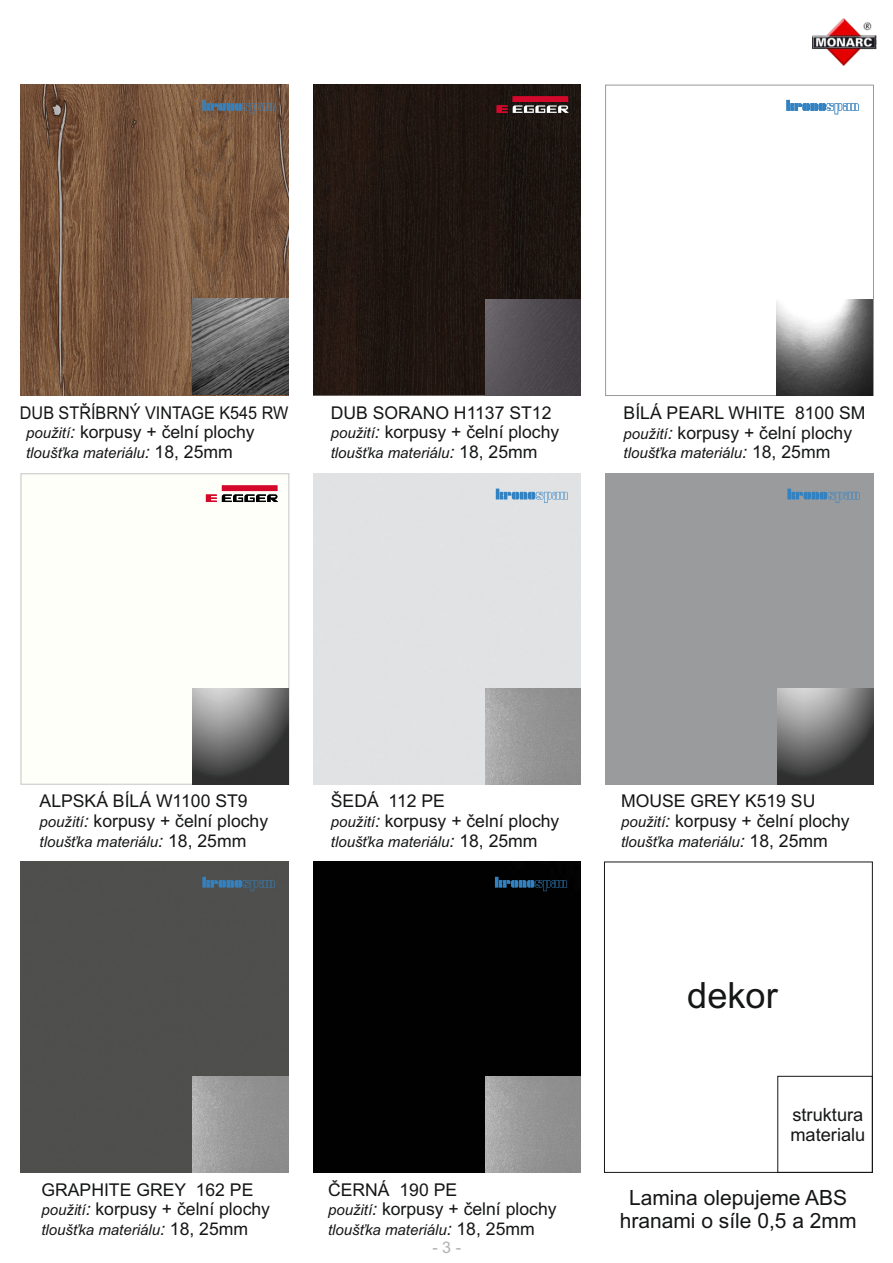
<style>
.page{position:relative;width:893px;height:1263px;background:#fff}
.page>*{position:absolute;margin:0;border:0;box-sizing:border-box;transform-origin:0 0}
.t1{font:36.15px "Arial";color:#151616}
.t2{font:21px/23.4px "Arial";color:#151616;text-align:center}
.t3{font:18.3px/20.4px "Arial";color:#151616}
.t4{font:17.55px/19.6px "Arial";color:#151616}
.t5{font:17.55px/19.6px "Arial";color:#151616;scale:.92 1}
.t6{font:16.05px "Arial";color:#afb0b0}
.t7{font:italic 15px "Arial";color:#151616}
.s1{font-style:italic;font-size:15px}
.s2{font-style:italic}
.s3{font-size:17.55px}
.s4{font-style:normal;font-size:17.55px}
</style>
<div class="page">
<div style="left:21px;top:473px;width:268px;height:312px;border:1px solid #c5c5c5"></div>
<div style="left:313px;top:862px;width:268px;height:310px;background:#010101"></div>
<div style="left:21px;top:862px;width:267px;height:310px;background:#4e4e4c"></div>
<img style="left:485px;top:1077px;width:96px;height:95px">
<img style="left:193px;top:1077px;width:95px;height:95px">
<svg style="left:202px;top:877px;width:73px;height:14px"></svg>
<svg style="left:496px;top:489px;width:72px;height:14px"></svg>
<svg style="left:495px;top:877px;width:72px;height:14px"></svg>
<img style="left:812px;top:19px;width:64px;height:46px">
<div style="left:604px;top:861px;width:269px;height:312px;border:1px solid #151616"></div>
<div style="left:777px;top:1076px;width:96px;height:97px;border:1px solid #151616"></div>
<img style="left:313px;top:85px;width:268px;height:310px">
<img style="left:485px;top:299px;width:96px;height:96px">
<svg style="left:495px;top:96px;width:74px;height:18px"></svg>
<img style="left:21px;top:85px;width:267px;height:310px">
<div style="left:606px;top:474px;width:267px;height:310px;background:#9a9b9d"></div>
<div style="left:605px;top:85px;width:269px;height:311px;border:1px solid #999"></div>
<img style="left:777px;top:300px;width:95px;height:95px">
<img style="left:193px;top:688px;width:95px;height:96px">
<img style="left:485px;top:688px;width:96px;height:96px">
<svg style="left:787px;top:489px;width:73px;height:14px"></svg>
<svg style="left:206px;top:485px;width:72px;height:17px"></svg>
<svg style="left:786px;top:100px;width:72px;height:14px"></svg>
<svg style="left:202px;top:99px;width:73px;height:15px"></svg>
<img style="left:778px;top:688px;width:95px;height:96px">
<p class="t5" style="left:26px;top:404px;width:287px;text-indent:-6px">DUB STŘÍBRNÝ VINTAGE K545 RW <span class="s1">použití</span><span class="s2">:</span> korpusy + čelní plochy</p>
<p class="t7" style="left:26px;top:447px;width:208px">tloušťka materiálu<span class="s3">:</span> <span class="s4">18, 25mm</span></p>
<p class="t4" style="left:331px;top:404px;width:230px">DUB SORANO H1137 ST12 <span class="s1">použití</span><span class="s2">:</span> korpusy + čelní plochy</p>
<p class="t7" style="left:331px;top:447px;width:208px">tloušťka materiálu<span class="s3">:</span> <span class="s4">18, 25mm</span></p>
<p class="t4" style="left:624px;top:405px;width:243px">BÍLÁ PEARL WHITE 8100 SM <span class="s1">použití</span><span class="s2">:</span> korpusy + čelní plochy</p>
<p class="t7" style="left:624px;top:447px;width:208px">tloušťka materiálu<span class="s3">:</span> <span class="s4">18, 25mm</span></p>
<p class="t4" style="left:40px;top:793px;width:230px">ALPSKÁ BÍLÁ W1100 ST9 <span class="s1">použití</span><span class="s2">:</span> korpusy + čelní plochy</p>
<p class="t7" style="left:40px;top:836px;width:208px">tloušťka materiálu<span class="s3">:</span> <span class="s4">18, 25mm</span></p>
<p class="t4" style="left:331px;top:793px;width:230px">ŠEDÁ 112 PE<br><span class="s1">použití</span><span class="s2">:</span> korpusy + čelní plochy</p>
<p class="t7" style="left:331px;top:836px;width:208px">tloušťka materiálu<span class="s3">:</span> <span class="s4">18, 25mm</span></p>
<p class="t4" style="left:41px;top:1181px;width:230px">GRAPHITE GREY 162 PE <span class="s1">použití</span><span class="s2">:</span> korpusy + čelní plochy</p>
<p class="t7" style="left:41px;top:1224px;width:208px">tloušťka materiálu<span class="s3">:</span> <span class="s4">18, 25mm</span></p>
<p class="t4" style="left:328px;top:1181px;width:230px">ČERNÁ 190 PE<br><span class="s1">použití</span><span class="s2">:</span> korpusy + čelní plochy</p>
<p class="t7" style="left:328px;top:1224px;width:208px">tloušťka materiálu<span class="s3">:</span> <span class="s4">18, 25mm</span></p>
<p class="t6" style="left:432px;top:1241px;width:30px">- 3 -</p>
<p class="t4" style="left:621px;top:793px;width:230px">MOUSE GREY K519 SU <span class="s1">použití</span><span class="s2">:</span> korpusy + čelní plochy</p>
<p class="t7" style="left:621px;top:836px;width:208px">tloušťka materiálu<span class="s3">:</span> <span class="s4">18, 25mm</span></p>
<h1 class="t1" style="left:687px;top:982px;width:92px">dekor</h1>
<p class="t3" style="left:790px;top:1106px;width:76px">struktura materialu</p>
<p class="t2" style="left:620px;top:1187px;width:238px">Lamina olepujeme ABS hranami o síle 0,5 a 2mm</p>
</div>
